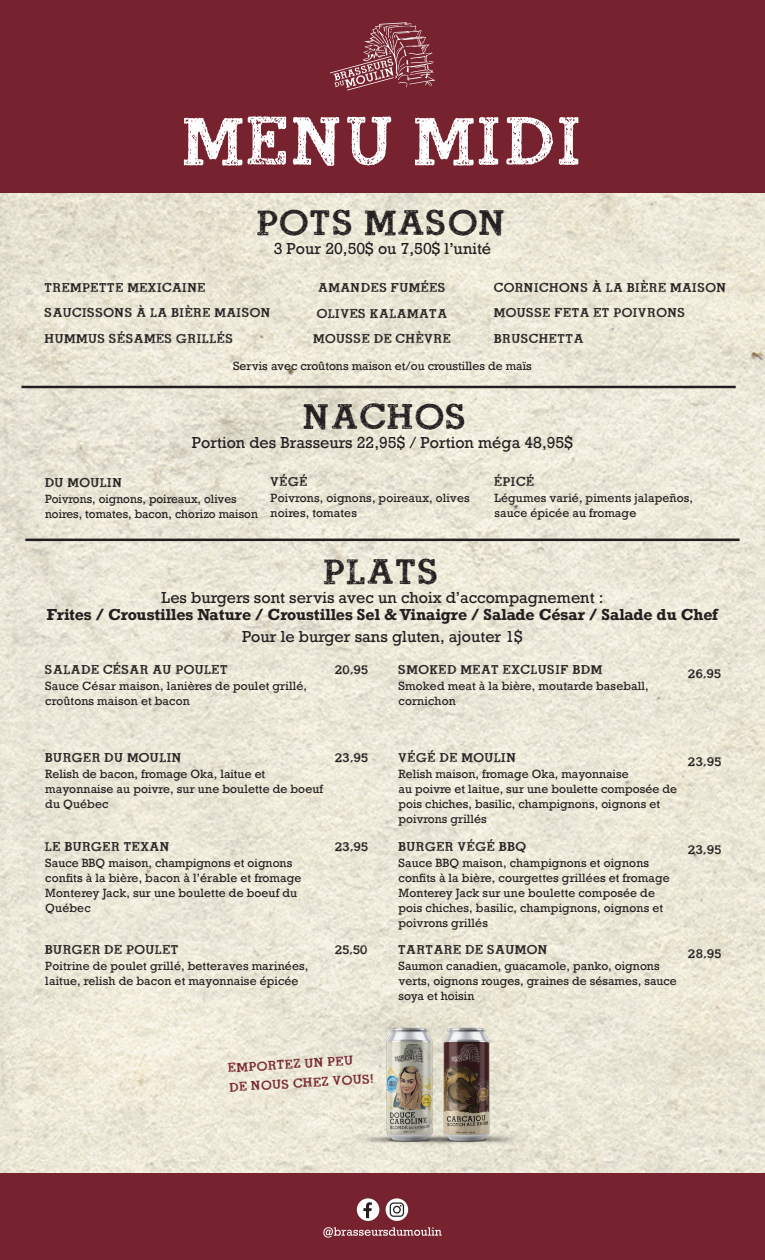
<style>
.page{position:relative;width:765px;height:1260px;background:#fff}
.page>*{position:absolute;margin:0;border:0;box-sizing:border-box;transform-origin:0 0}
.t1{font:86.25px "ROADMOVIE";color:#fff}
.t2{font:45px "ROADMOVIE";color:#231f20}
.t3{font:16.25px/25.6px "ROADMOVIE";color:#231f20}
.t4{font:16.25px/19.6px "ROADMOVIE";color:#76232f}
.t5{font:15px "Rockwell";color:#231f20}
.t6{font:700 15px "Rockwell";color:#231f20}
.t7{font:11.25px/15px "Rockwell";letter-spacing:.01em;color:#231f20}
</style>
<div class="page">
<img style="left:0;top:192px;width:765px;height:981px">
<div style="left:0;top:0;width:765px;height:192px;background:#76232f"></div>
<svg style="left:330px;top:22px;width:105px;height:69px"></svg>
<hr style="left:22px;top:386px;width:714px;height:2px;background:#231f20">
<hr style="left:25px;top:539px;width:715px;height:2px;background:#231f20">
<div style="left:0;top:1173px;width:765px;height:87px;background:#76232f"></div>
<svg style="left:323px;top:1227px;width:119px;height:11px"></svg>
<div style="left:357px;top:1198px;width:22px;height:23px;background:#fff;border-radius:50%"></div>
<svg style="left:363px;top:1202px;width:9px;height:16px"></svg>
<svg style="left:386px;top:1198px;width:22px;height:23px"></svg>
<svg style="left:390px;top:1202px;width:14px;height:15px"></svg>
<img style="left:335px;top:1008px;width:57px;height:146px">
<img style="left:392px;top:1008px;width:145px;height:146px">
<h1 class="t1" style="left:184px;top:96px;width:404px">MENU MIDI</h1>
<h2 class="t2" style="left:257px;top:199px;width:252px">POTS MASON</h2>
<h3 class="t5" style="left:274px;top:244px;width:219px">3 Pour 20,50$ ou 7,50$ l’unité</h3>
<h3 class="t3" style="left:45px;top:274px;width:228px">TREMPETTE MEXICAINE<br>SAUCISSONS À LA BIÈRE MAISON<br>HUMMUS SÉSAMES GRILLÉS</h3>
<h3 class="t3" style="left:313px;top:274px;width:140px;text-align:center">AMANDES FUMÉES<br>OLIVES KALAMATA<br>MOUSSE DE CHÈVRE</h3>
<h3 class="t3" style="left:494px;top:274px;width:234px">CORNICHONS À LA BIÈRE MAISON<br>MOUSSE FETA ET POIVRONS<br>BRUSCHETTA</h3>
<p class="t7" style="left:233px;top:361px;width:300px">Servis avec croûtons maison et/ou croustilles de maïs</p>
<h2 class="t2" style="left:304px;top:393px;width:167px">NACHOS</h2>
<h3 class="t5" style="left:192px;top:438px;width:383px">Portion des Brasseurs 22,95$ / Portion méga 48,95$</h3>
<h3 class="t3" style="left:45px;top:469px;width:79px">DU MOULIN</h3>
<h3 class="t3" style="left:271px;top:468px;width:39px">VÉGÉ</h3>
<h3 class="t3" style="left:494px;top:468px;width:42px">ÉPICÉ</h3>
<p class="t7" style="left:45px;top:494px;width:214px">Poivrons, oignons, poireaux, olives noires, tomates, bacon, chorizo maison</p>
<p class="t7" style="left:271px;top:492px;width:201px">Poivrons, oignons, poireaux, olives noires, tomates</p>
<p class="t7" style="left:494px;top:492px;width:200px">Légumes varié, piments jalapeños, sauce épicée au fromage</p>
<h2 class="t2" style="left:324px;top:548px;width:119px">PLATS</h2>
<h3 class="t5" style="left:162px;top:593px;width:443px">Les burgers sont servis avec un choix d’accompagnement :</h3>
<h3 class="t6" style="left:47px;top:610px;width:673px">Frites / Croustilles Nature / Croustilles Sel &amp; Vinaigre / Salade César / Salade du Chef</h3>
<h3 class="t5" style="left:242px;top:631px;width:282px">Pour le burger sans gluten, ajouter 1$</h3>
<h3 class="t3" style="left:45px;top:656px;width:185px">SALADE CÉSAR AU POULET</h3>
<p class="t7" style="left:45px;top:681px;width:263px">Sauce César maison, lanières de poulet grillé, croûtons maison et bacon</p>
<h3 class="t3" style="left:335px;top:656px;width:35px">20,95</h3>
<h3 class="t3" style="left:399px;top:656px;width:206px">SMOKED MEAT EXCLUSIF BDM</h3>
<p class="t7" style="left:399px;top:680px;width:252px">Smoked meat à la bière, moutarde baseball, cornichon</p>
<h3 class="t3" style="left:688px;top:660px;width:35px">26,95</h3>
<h3 class="t3" style="left:45px;top:744px;width:139px">BURGER DU MOULIN</h3>
<p class="t7" style="left:45px;top:769px;width:279px">Relish de bacon, fromage Oka, laitue et mayonnaise au poivre, sur une boulette de boeuf du Québec</p>
<h3 class="t3" style="left:45px;top:833px;width:126px">LE BURGER TEXAN</h3>
<p class="t7" style="left:45px;top:857px;width:258px">Sauce BBQ maison, champignons et oignons confits à la bière, bacon à l’érable et fromage Monterey Jack, sur une boulette de boeuf du Québec</p>
<h3 class="t3" style="left:45px;top:936px;width:136px">BURGER DE POULET</h3>
<p class="t7" style="left:45px;top:960px;width:265px">Poitrine de poulet grillé, betteraves marinées, laitue, relish de bacon et mayonnaise épicée</p>
<h3 class="t3" style="left:335px;top:744px;width:35px">23,95</h3>
<h3 class="t3" style="left:399px;top:744px;width:120px">VÉGÉ DE MOULIN</h3>
<p class="t7" style="left:399px;top:769px;width:280px">Relish maison, fromage Oka, mayonnaise<br>au poivre et laitue, sur une boulette composée de pois chiches, basilic, champignons, oignons et poivrons grillés</p>
<h3 class="t3" style="left:335px;top:833px;width:35px">23,95</h3>
<h3 class="t3" style="left:399px;top:833px;width:130px">BURGER VÉGÉ BBQ</h3>
<p class="t7" style="left:399px;top:857px;width:273px">Sauce BBQ maison, champignons et oignons confits à la bière, courgettes grillées et fromage Monterey Jack sur une boulette composée de pois chiches, basilic, champignons, oignons et poivrons grillés</p>
<h3 class="t3" style="left:335px;top:936px;width:35px">25,50</h3>
<h3 class="t3" style="left:399px;top:936px;width:151px">TARTARE DE SAUMON</h3>
<p class="t7" style="left:399px;top:960px;width:280px">Saumon canadien, guacamole, panko, oignons verts, oignons rouges, graines de sésames, sauce soya et hoisin</p>
<h3 class="t3" style="left:688px;top:748px;width:35px">23,95</h3>
<h3 class="t3" style="left:688px;top:836px;width:35px">23,95</h3>
<h3 class="t3" style="left:688px;top:940px;width:35px">28,95</h3>
<h3 class="t4" style="left:227px;top:1058px;width:146px;rotate:-4deg">EMPORTEZ UN PEU<br>DE NOUS CHEZ VOUS!</h3>
</div>
